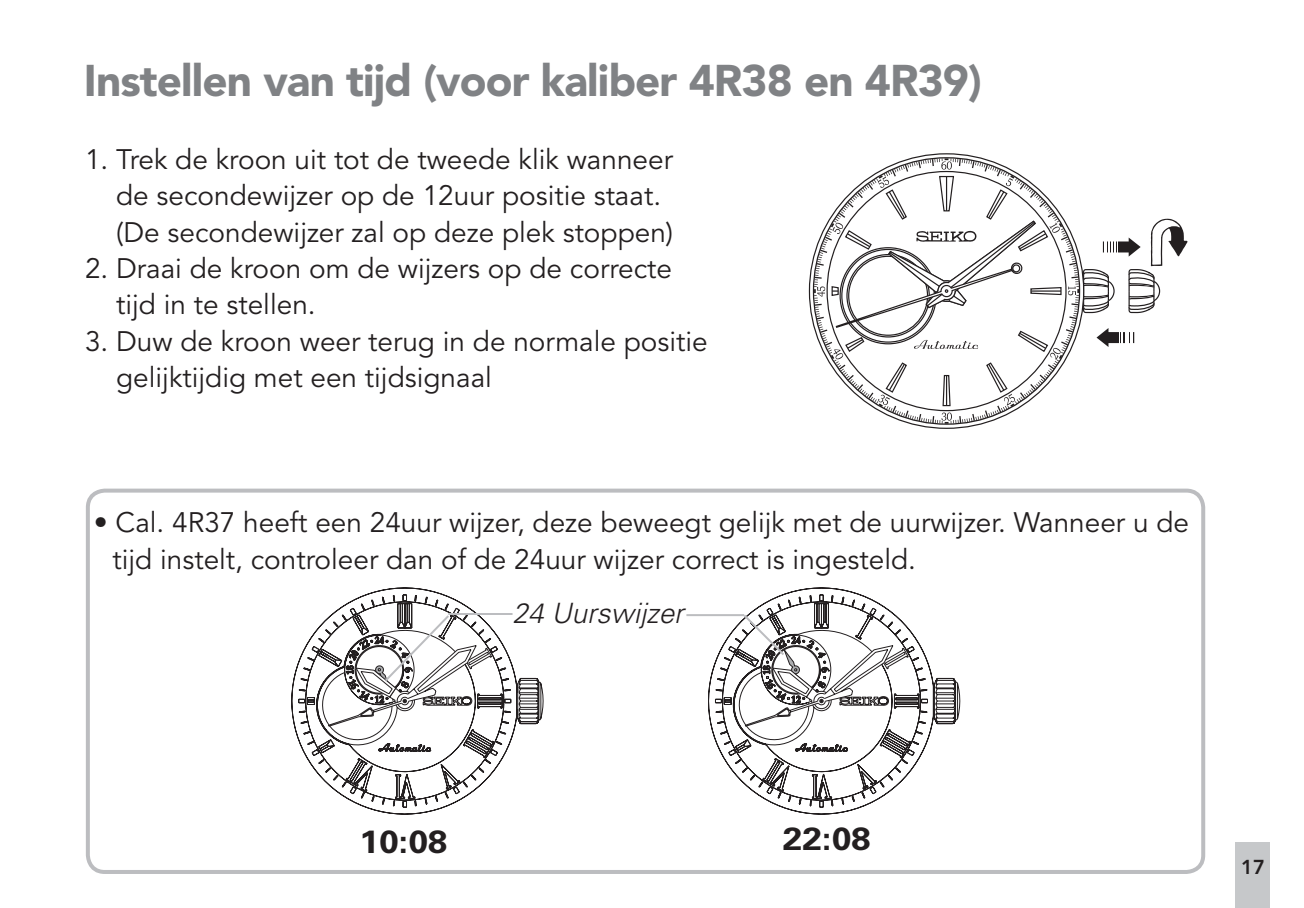
<style>
.page{position:relative;width:1304px;height:908px;background:#fff}
.page>*{position:absolute;margin:0;border:0;box-sizing:border-box;transform-origin:0 0}
.t1{font:900 44px "Avenir";letter-spacing:-.02em;color:#808285}
.t2{font:700 32px "Univers";color:#231f20;scale:1.1 1}
.t3{font:28px/36.4px "Avenir";color:#231f20}
.t4{font:italic 300 28px "Univers";color:#231f20}
.t5{font:800 20px "Avenir LT";color:#231f20}
</style>
<div class="page">
<div style="left:1236px;top:841px;width:34px;height:66px;background:#c6c8ca"></div>
<svg style="left:814px;top:158px;width:373px;height:265px"></svg>
<div style="left:86px;top:488px;width:1119px;height:385px;border:4px solid #bcbdc0;border-radius:17px"></div>
<svg style="left:291px;top:587px;width:155px;height:227px"></svg>
<svg style="left:781px;top:587px;width:179px;height:227px"></svg>
<svg style="left:298px;top:594px;width:515px;height:213px"></svg>
<hr style="left:448px;top:612px;width:65px;height:2px;background:#bcbdc0">
<hr style="left:686px;top:614px;width:58px;height:2px;background:#bcbdc0">
<h1 class="t1" style="left:84px;top:54px;width:899px">Instellen van tijd (voor kaliber 4R38 en 4R39)</h1>
<p class="t3" style="left:116px;top:142px;width:559px;text-indent:-31px">1. Trek de kroon uit tot de tweede klik wanneer de secondewijzer op de 12uur positie staat. (De secondewijzer zal op deze plek stoppen)</p>
<p class="t3" style="left:116px;top:251px;width:557px;text-indent:-31px">2. Draai de kroon om de wijzers op de correcte tijd in te stellen.</p>
<p class="t3" style="left:116px;top:323px;width:593px;text-indent:-31px">3. Duw de kroon weer terug in de normale positie gelijktijdig met een tijdsignaal</p>
<p class="t3" style="left:113px;top:505px;width:1078px;text-indent:-19px">• Cal. 4R37 heeft een 24uur wijzer, deze beweegt gelijk met de uurwijzer. Wanneer u de tijd instelt, controleer dan of de 24uur wijzer correct is ingesteld.</p>
<p class="t4" style="left:512px;top:596px;width:173px">24 Uurswijzer</p>
<p class="t2" style="left:359px;top:822px;width:82px">10:08</p>
<p class="t2" style="left:783px;top:819px;width:82px">22:08</p>
<p class="t5" style="left:1241px;top:855px;width:25px">17</p>
</div>
